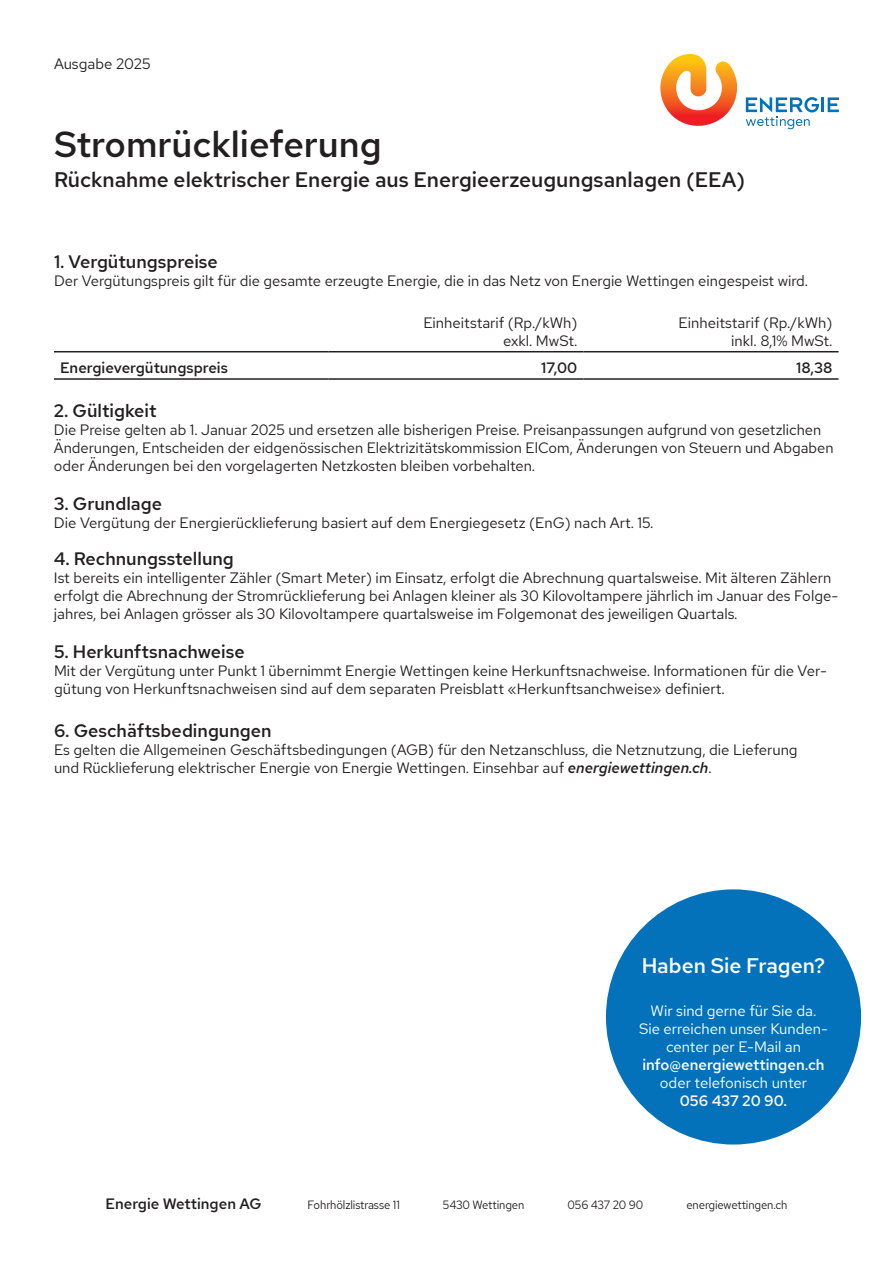
<style>
.page{position:relative;width:893px;height:1263px;background:#fff}
.page>*{position:absolute;margin:0;border:0;box-sizing:border-box;transform-origin:0 0}
.t1{font:500 36px "Red Hat Text";color:#231f20}
.t2{font:500 21px "Red Hat Text";color:#231f20}
.t3{font:500 21px "Red Hat Text";color:#fff}
.t4{font:500 18px "Red Hat Text";color:#231f20}
.t5{font:15px/18px "Red Hat Text";color:#231f20}
.t6{font:15px/18px "Red Hat Text";color:#fff;text-align:center}
.t7{font:500 15px "Red Hat Text";color:#231f20}
.t8{font:12px "Red Hat Text";letter-spacing:-.01em;color:#231f20;scale:.95 1}
.s1{font-weight:500;font-style:italic}
.s2{font-weight:500}
</style>
<div class="page">
<hr style="left:821px;top:97px;width:3px;height:15px;background:#0372bb">
<svg style="left:828px;top:97px;width:11px;height:15px"></svg>
<svg style="left:746px;top:97px;width:73px;height:32px"></svg>
<svg style="left:660px;top:54px;width:77px;height:72px"></svg>
<hr style="left:328px;top:351px;width:255px;height:1px;background:#231f20">
<hr style="left:583px;top:351px;width:255px;height:1px;background:#231f20">
<hr style="left:328px;top:378px;width:255px;height:2px;background:#231f20">
<hr style="left:583px;top:378px;width:255px;height:2px;background:#231f20">
<hr style="left:54px;top:378px;width:274px;height:2px;background:#231f20">
<hr style="left:54px;top:351px;width:274px;height:1px;background:#231f20">
<div style="left:606px;top:889px;width:255px;height:255px;background:#0372bb;border-radius:50%"></div>
<p class="t5" style="left:54px;top:55px;width:98px">Ausgabe 2025</p>
<p class="t1" style="left:54px;top:120px;width:329px">Stromrücklieferung</p>
<p class="t2" style="left:54px;top:165px;width:693px">Rücknahme elektrischer Energie aus Energieerzeugungsanlagen (EEA)</p>
<p class="t4" style="left:54px;top:249px;width:165px">1. Vergütungspreise</p>
<p class="t5" style="left:54px;top:271px;width:755px">Der Vergütungspreis gilt für die gesamte erzeugte Energie, die in das Netz von Energie Wettingen eingespeist wird.</p>
<p class="t5" style="left:423px;top:313px;width:156px">Einheitstarif (Rp./kWh)</p>
<p class="t5" style="left:503px;top:331px;width:76px">exkl. MwSt.</p>
<p class="t5" style="left:678px;top:313px;width:156px">Einheitstarif (Rp./kWh)</p>
<p class="t5" style="left:731px;top:331px;width:103px">inkl. 8,1% MwSt.</p>
<p class="t7" style="left:60px;top:358px;width:169px">Energievergütungspreis</p>
<p class="t7" style="left:541px;top:358px;width:38px">17,00</p>
<p class="t7" style="left:796px;top:358px;width:38px">18,38</p>
<p class="t4" style="left:54px;top:399px;width:104px">2. Gültigkeit</p>
<p class="t5" style="left:54px;top:420px;width:781px">Die Preise gelten ab 1. Januar 2025 und ersetzen alle bisherigen Preise. Preisanpassungen aufgrund von gesetzlichen<br>Änderungen, Entscheiden der eidgenössischen Elektrizitätskommission ElCom, Änderungen von Steuern und Abgaben oder Änderungen bei den vorgelagerten Netzkosten bleiben vorbehalten.</p>
<p class="t4" style="left:54px;top:491px;width:110px">3. Grundlage</p>
<p class="t5" style="left:54px;top:513px;width:601px">Die Vergütung der Energierücklieferung basiert auf dem Energiegesetz (EnG) nach Art. 15.</p>
<p class="t4" style="left:54px;top:547px;width:182px">4. Rechnungsstellung</p>
<p class="t5" style="left:54px;top:569px;width:786px">Ist bereits ein intelligenter Zähler (Smart Meter) im Einsatz, erfolgt die Abrechnung quartalsweise. Mit älteren Zählern erfolgt die Abrechnung der Stromrücklieferung bei Anlagen kleiner als 30 Kilovoltampere jährlich im Januar des Folge&shy;jahres, bei Anlagen grösser als 30 Kilovoltampere quartalsweise im Folgemonat des jeweiligen Quartals.</p>
<p class="t4" style="left:54px;top:640px;width:192px">5. Herkunftsnachweise</p>
<p class="t5" style="left:54px;top:662px;width:774px">Mit der Vergütung unter Punkt 1 übernimmt Energie Wettingen keine Herkunftsnachweise. Informationen für die Ver&shy;gütung von Herkunftsnachweisen sind auf dem separaten Preisblatt «Herkunftsanchweise» definiert.</p>
<p class="t4" style="left:54px;top:719px;width:219px">6. Geschäftsbedingungen</p>
<p class="t5" style="left:54px;top:741px;width:745px">Es gelten die Allgemeinen Geschäftsbedingungen (AGB) für den Netzanschluss, die Netznutzung, die Lieferung und Rücklieferung elektrischer Energie von Energie Wettingen. Einsehbar auf <span class="s1">energiewettingen.ch</span>.</p>
<p class="t3" style="left:642px;top:952px;width:185px">Haben Sie Fragen?</p>
<p class="t6" style="left:639px;top:1001px;width:190px">Wir sind gerne für Sie da.<br>Sie erreichen unser Kunden&shy;center per E-Mail an <span class="s2">info@energiewettingen.ch </span>oder telefonisch unter<br><span class="s2">056 437 20 90.</span></p>
<p class="t7" style="left:105px;top:1194px;width:158px">Energie Wettingen AG</p>
<p class="t8" style="left:308px;top:1197px;width:99px">Fohrhölzlistrasse 11</p>
<p class="t8" style="left:443px;top:1197px;width:87px">5430 Wettingen</p>
<p class="t8" style="left:568px;top:1197px;width:81px">056 437 20 90</p>
<p class="t8" style="left:686px;top:1197px;width:108px">energiewettingen.ch</p>
</div>
